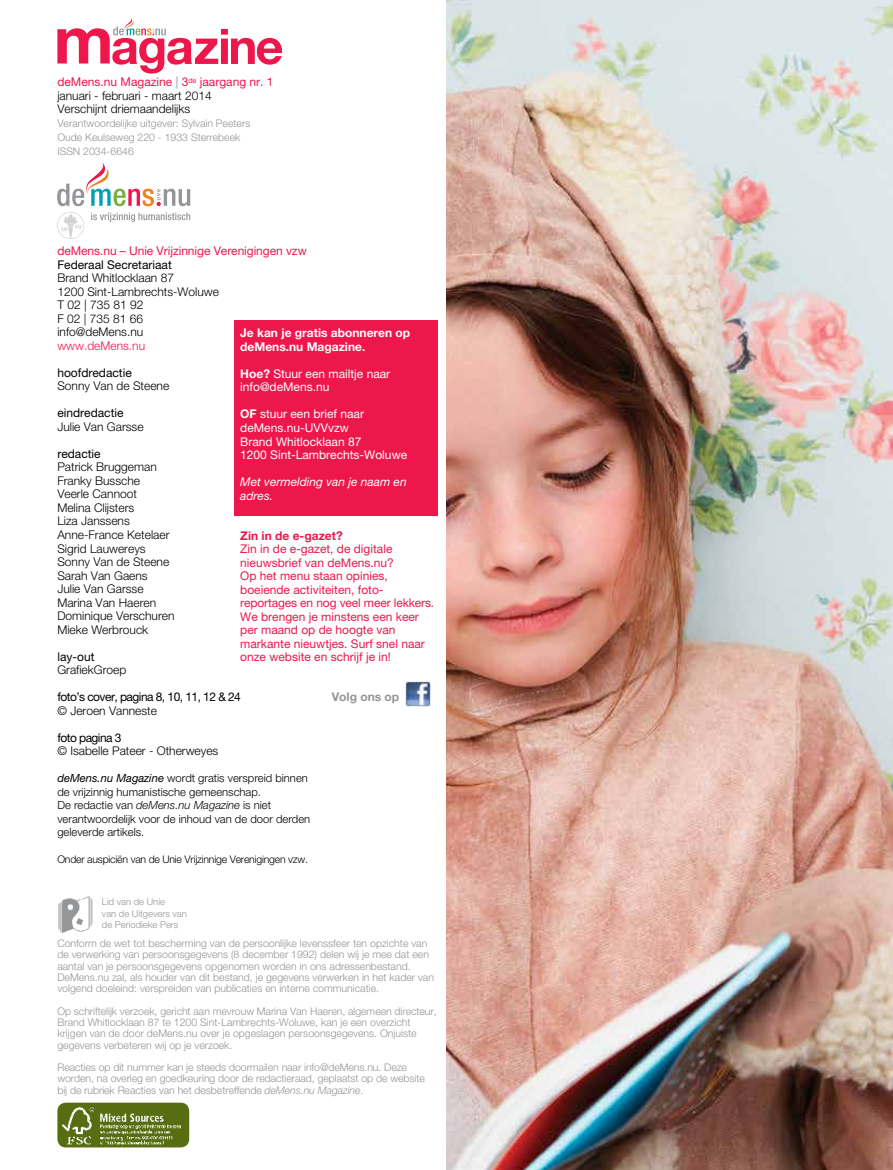
<style>
.page{position:relative;width:893px;height:1170px;background:#fff}
.page>*{position:absolute;margin:0;border:0;box-sizing:border-box;transform-origin:0 0}
.t1{font:300 12px/13.5px "Helvetica Neue LT Pro";color:#000}
.t2{font:12px/13.5px "Helvetica Neue LT Pro";color:#ed174c}
.t3{font:12px/13.5px "Helvetica Neue LT Pro";color:#fff}
.t4{font:12px "Helvetica Neue LT Pro";color:#000}
.t5{font:12px "Helvetica Neue LT Pro";letter-spacing:-.045em;color:#000}
.t6{font:700 12px/13.5px "Helvetica Neue LT Pro";color:#fff}
.t7{font:italic 12px/13.5px "Helvetica Neue LT Pro";color:#fff}
.t8{font:700 12px "Helvetica Neue LT Pro";color:#ed174c}
.t9{font:300 12px "Helvetica Neue LT Pro";color:#ed174c}
.t10{font:700 12px "Helvetica Neue LT Pro";color:#939598}
.t11{font:300 11.25px/13.5px "Helvetica Neue LT Pro";color:#000}
.t12{font:300 10.5px/11.2px "Helvetica Neue LT Pro";color:#939598}
.t13{font:300 10.5px "Helvetica Neue LT Pro";letter-spacing:-.02em;color:#000}
.t14{font:300 9.45px/11.4px "Helvetica Neue LT Pro";color:#939598}
.s1{font-weight:400;color:#ed174c}
.s2{font-weight:400;color:#939598}
.s3{font-weight:400;font-style:italic}
.s4{font-style:italic}
.s5{font-weight:700}
</style>
<div class="page">
<div style="left:235px;top:320px;width:203px;height:195px;background:#ed174c"></div>
<img style="left:446px;top:0;width:447px;height:1169px">
<svg style="left:57px;top:18px;width:225px;height:56px"></svg>
<img style="left:58px;top:896px;width:35px;height:37px">
<img style="left:57px;top:1102px;width:132px;height:45px">
<svg style="left:91px;top:212px;width:99px;height:10px"></svg>
<svg style="left:57px;top:162px;width:133px;height:44px"></svg>
<svg style="left:57px;top:212px;width:27px;height:27px"></svg>
<img style="left:405px;top:681px;width:26px;height:25px">
<p class="t1" style="left:57px;top:75px;width:218px"><span class="s1">deMens.nu Magazine</span> <span class="s2">|</span> <span class="s1">3</span><sup>de</sup> <span class="s1">jaargang nr. 1 </span>januari - februari - maart 2014<br>Verschijnt driemaandelijks</p>
<p class="t12" style="left:57px;top:116px;width:194px;line-height:14.2px">Verantwoordelijke uitgever: Sylvain Peeters<br>Oude Keulseweg 220 - 1933 Sterrebeek issn 2034-6646</p>
<p class="t2" style="left:57px;top:244px;width:251px">deMens.nu – Unie Vrijzinnige Verenigingen vzw</p>
<p class="t4" style="left:57px;top:257px;width:116px">Federaal Secretariaat</p>
<p class="t1" style="left:57px;top:271px;width:163px">Brand Whitlocklaan 87<br>1200 Sint-Lambrechts-Woluwe<br>T 02 | 735 81 92<br>F 02 | 735 81 66 info@deMens.nu</p>
<p class="t9" style="left:57px;top:338px;width:89px">www.deMens.nu</p>
<p class="t4" style="left:57px;top:365px;width:76px">hoofdredactie</p>
<p class="t1" style="left:57px;top:379px;width:113px">Sonny Van de Steene</p>
<p class="t4" style="left:57px;top:406px;width:68px">eindredactie</p>
<p class="t1" style="left:57px;top:419px;width:88px">Julie Van Garsse</p>
<p class="t4" style="left:57px;top:446px;width:45px">redactie</p>
<p class="t1" style="left:57px;top:460px;width:119px">Patrick Bruggeman<br>Franky Bussche<br>Veerle Cannoot<br>Melina Clijsters<br>Liza Janssens<br>Anne-France Ketelaer<br>Sigrid Lauwereys<br>Sonny Van de Steene<br>Sarah Van Gaens<br>Julie Van Garsse<br>Marina Van Haeren<br>Dominique Verschuren<br>Mieke Werbrouck</p>
<p class="t4" style="left:57px;top:649px;width:39px">lay-out</p>
<p class="t1" style="left:57px;top:662px;width:70px">GrafiekGroep</p>
<p class="t5" style="left:57px;top:689px;width:185px">foto’s cover, pagina 8, 10, 11, 12 &amp; 24</p>
<p class="t1" style="left:57px;top:703px;width:101px">© Jeroen Vanneste</p>
<p class="t5" style="left:57px;top:730px;width:66px">foto pagina 3</p>
<p class="t1" style="left:57px;top:743px;width:162px">© Isabelle Pateer - Otherweyes</p>
<p class="t11" style="left:57px;top:771px;width:254px"><span class="s3">deMens.nu Magazine</span> wordt gratis verspreid binnen de vrijzinnig humanistische gemeenschap.<br>De redactie van <span class="s4">deMens.nu Magazine</span> is niet verantwoordelijk voor de inhoud van de door derden geleverde artikels.</p>
<p class="t13" style="left:57px;top:853px;width:252px">Onder auspiciën van de Unie Vrijzinnige Verenigingen vzw.</p>
<p class="t14" style="left:102px;top:895px;width:86px">Lid van de Unie<br>van de Uitgevers van de Periodieke Pers</p>
<p class="t12" style="left:57px;top:937px;width:378px">Conform de wet tot bescherming van de persoonlijke levenssfeer ten opzichte van de verwerking van persoonsgegevens (8 december 1992) delen wij je mee dat een aantal van je persoonsgegevens opgenomen worden in ons adressenbestand.<br>DeMens.nu zal, als houder van dit bestand, je gegevens verwerken in het kader van volgend doeleind: verspreiden van publicaties en interne communicatie.</p>
<p class="t12" style="left:57px;top:1005px;width:381px">Op schriftelijk verzoek, gericht aan mevrouw Marina Van Haeren, algemeen directeur, Brand Whitlocklaan 87 te 1200 Sint-Lambrechts-Woluwe, kan je een overzicht krijgen van de door deMens.nu over je opgeslagen persoonsgegevens. Onjuiste gegevens verbeteren wij op je verzoek.</p>
<p class="t12" style="left:57px;top:1061px;width:369px">Reacties op dit nummer kan je steeds doormailen naar info@deMens.nu. Deze worden, na overleg en goedkeuring door de redactieraad, geplaatst op de website bij de rubriek Reacties van het desbetreffende <span class="s4">deMens.nu Magazine</span>.</p>
<p class="t6" style="left:240px;top:326px;width:172px">Je kan je gratis abonneren op deMens.nu Magazine.</p>
<p class="t3" style="left:240px;top:367px;width:152px"><span class="s5">Hoe?</span> Stuur een mailtje naar info@deMens.nu</p>
<p class="t3" style="left:240px;top:407px;width:168px"><span class="s5">OF</span> stuur een brief naar deMens.nu-UVVvzw<br>Brand Whitlocklaan 87<br>1200 Sint-Lambrechts-Woluwe</p>
<p class="t7" style="left:240px;top:475px;width:168px">Met vermelding van je naam en adres.</p>
<p class="t8" style="left:240px;top:528px;width:104px">Zin in de e-gazet?</p>
<p class="t2" style="left:240px;top:542px;width:196px">Zin in de e-gazet, de digitale nieuwsbrief van deMens.nu?<br>Op het menu staan opinies, boeiende activiteiten, foto&shy;reportages en nog veel meer lekkers.<br>We brengen je minstens een keer per maand op de hoogte van markante nieuwtjes. Surf snel naar onze website en schrijf je in!</p>
<p class="t10" style="left:332px;top:689px;width:69px">Volg ons op</p>
</div>
